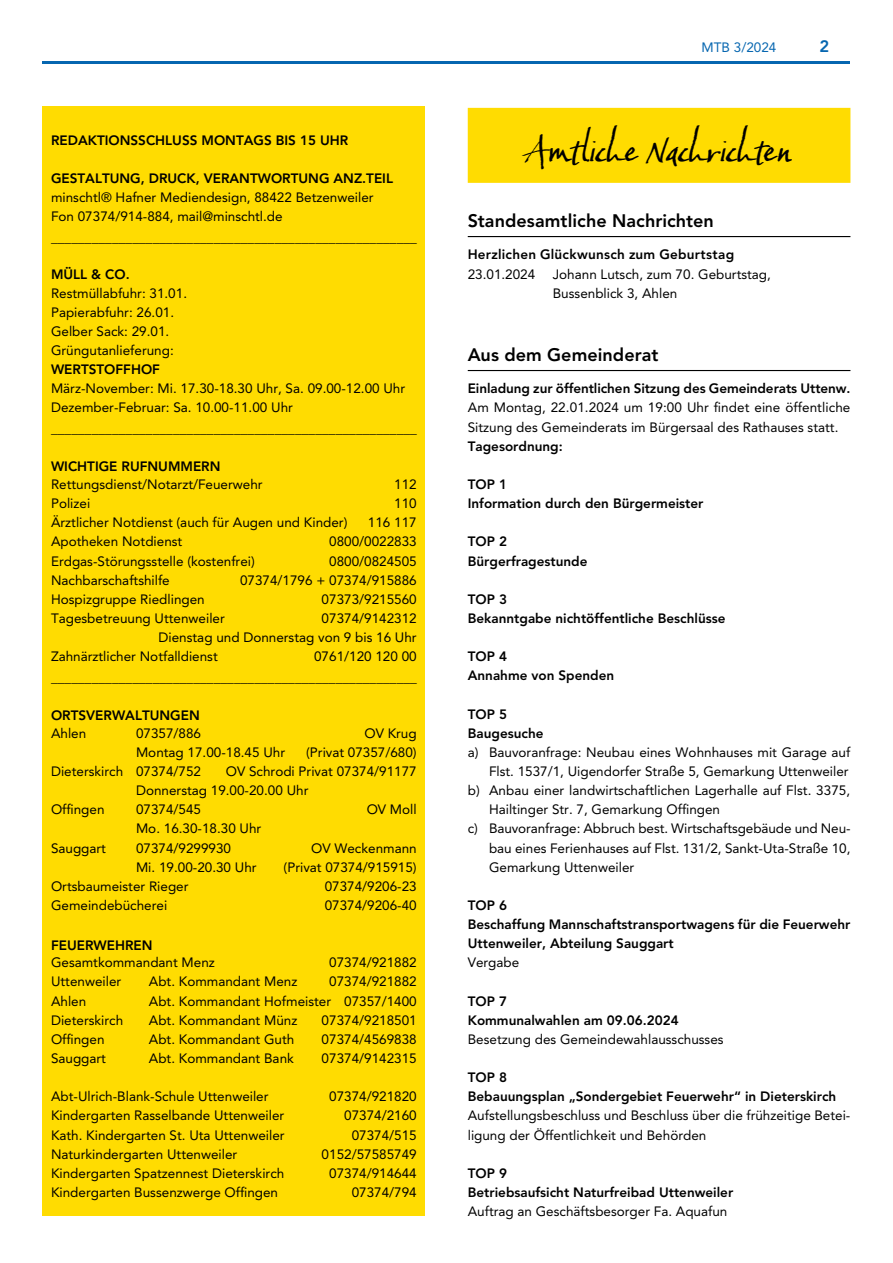
<style>
.page{position:relative;width:893px;height:1263px;background:#fff}
.page>*{position:absolute;margin:0;border:0;box-sizing:border-box;transform-origin:0 0}
.t1{font:37.5px "Baka Too";letter-spacing:.01em;color:#000}
.t2{font:800 18px "Avenir LT Pro";letter-spacing:.005em;color:#000}
.t3{font:800 16.5px "Avenir LT Pro";color:#0666b0}
.t4{font:13.5px/19.2px "Avenir LT Pro";color:#000}
.t5{font:800 13.5px/19.2px "Avenir LT Pro";color:#000}
.t6{font:800 13.5px "Avenir LT Pro";letter-spacing:.02em;color:#000}
.t7{font:13.5px "Avenir LT Pro";color:#0666b0}
</style>
<div class="page">
<hr style="left:43px;top:62px;width:807px;height:2px;background:#0666b0">
<div style="left:468px;top:108px;width:382px;height:75px;background:#ffdc01"></div>
<hr style="left:468px;top:236px;width:382px;height:1px;background:#000">
<hr style="left:468px;top:370px;width:382px;height:1px;background:#000">
<div style="left:43px;top:106px;width:382px;height:1110px;background:#ffdc01"></div>
<p class="t5" style="left:51px;top:130px;width:299px">REDAKTIONSSCHLUSS MONTAGS BIS 15 UHR</p>
<p class="t5" style="left:51px;top:169px;width:343px">GESTALTUNG, DRUCK, VERANTWORTUNG ANZ.TEIL</p>
<p class="t4" style="left:51px;top:188px;width:324px">minschtl® Hafner Mediendesign, 88422 Betzenweiler<br>Fon 07374/914-884, mail@minschtl.de</p>
<p class="t4" style="left:51px;top:227px;width:367px">______________________________________________________</p>
<p class="t5" style="left:51px;top:264px;width:80px">MÜLL &amp; CO.</p>
<p class="t4" style="left:51px;top:283px;width:138px">Restmüllabfuhr: 31.01.<br>Papierabfuhr: 26.01.<br>Gelber Sack: 29.01.<br>Grüngutanlieferung:</p>
<p class="t5" style="left:51px;top:360px;width:110px">WERTSTOFFHOF</p>
<p class="t4" style="left:51px;top:379px;width:356px">März-November: Mi. 17.30-18.30 Uhr, Sa. 09.00-12.00 Uhr<br>Dezember-Februar: Sa. 10.00-11.00 Uhr</p>
<p class="t4" style="left:51px;top:419px;width:367px">______________________________________________________</p>
<p class="t5" style="left:51px;top:457px;width:171px">WICHTIGE RUFNUMMERN</p>
<p class="t4" style="left:51px;top:475px;width:213px">Rettungsdienst/Notarzt/Feuerwehr</p>
<p class="t4" style="left:394px;top:475px;width:24px">112</p>
<p class="t4" style="left:51px;top:494px;width:41px">Polizei</p>
<p class="t4" style="left:394px;top:494px;width:24px">110</p>
<p class="t4" style="left:51px;top:513px;width:298px">Ärztlicher Notdienst (auch für Augen und Kinder)</p>
<p class="t4" style="left:368px;top:513px;width:50px">116 117</p>
<p class="t4" style="left:51px;top:532px;width:133px">Apotheken Notdienst</p>
<p class="t4" style="left:329px;top:532px;width:89px">0800/0022833</p>
<p class="t4" style="left:51px;top:551px;width:205px">Erdgas-Störungsstelle (kostenfrei)</p>
<p class="t4" style="left:329px;top:551px;width:89px">0800/0824505</p>
<p class="t4" style="left:51px;top:570px;width:120px">Nachbarschaftshilfe</p>
<p class="t4" style="left:240px;top:570px;width:178px">07374/1796 + 07374/915886</p>
<p class="t4" style="left:51px;top:589px;width:155px">Hospizgruppe Riedlingen</p>
<p class="t4" style="left:322px;top:589px;width:97px">07373/9215560</p>
<p class="t4" style="left:51px;top:608px;width:175px">Tagesbetreuung Uttenweiler</p>
<p class="t4" style="left:322px;top:608px;width:97px">07374/9142312</p>
<p class="t4" style="left:159px;top:628px;width:260px">Dienstag und Donnerstag von 9 bis 16 Uhr</p>
<p class="t4" style="left:51px;top:647px;width:168px">Zahnärztlicher Notfalldienst</p>
<p class="t4" style="left:51px;top:646px;width:367px;line-height:20.7px;text-align:right">0761/120 120 00 ______________________________________________________</p>
<p class="t5" style="left:51px;top:706px;width:150px">ORTSVERWALTUNGEN</p>
<p class="t4" style="left:51px;top:723px;width:37px">Ahlen</p>
<p class="t4" style="left:136px;top:723px;width:67px">07357/886</p>
<p class="t4" style="left:364px;top:723px;width:54px">OV Krug</p>
<p class="t4" style="left:136px;top:742px;width:151px">Montag 17.00-18.45 Uhr</p>
<p class="t4" style="left:306px;top:742px;width:112px">(Privat 07357/680)</p>
<p class="t4" style="left:51px;top:762px;width:152px">Dieterskirch 07374/752</p>
<p class="t4" style="left:136px;top:762px;width:282px;text-indent:90px">OV Schrodi Privat 07374/91177<br>Donnerstag 19.00-20.00 Uhr</p>
<p class="t4" style="left:51px;top:800px;width:55px">Offingen</p>
<p class="t4" style="left:136px;top:800px;width:67px">07374/545</p>
<p class="t4" style="left:367px;top:800px;width:52px">OV Moll</p>
<p class="t4" style="left:136px;top:819px;width:127px">Mo. 16.30-18.30 Uhr</p>
<p class="t4" style="left:51px;top:838px;width:57px">Sauggart</p>
<p class="t4" style="left:136px;top:838px;width:97px">07374/9299930</p>
<p class="t4" style="left:311px;top:838px;width:107px">OV Weckenmann</p>
<p class="t4" style="left:136px;top:857px;width:122px">Mi. 19.00-20.30 Uhr</p>
<p class="t4" style="left:284px;top:857px;width:135px">(Privat 07374/915915)</p>
<p class="t4" style="left:51px;top:876px;width:139px">Ortsbaumeister Rieger</p>
<p class="t4" style="left:325px;top:876px;width:94px">07374/9206-23</p>
<p class="t4" style="left:51px;top:895px;width:118px">Gemeindebücherei</p>
<p class="t4" style="left:325px;top:895px;width:94px">07374/9206-40</p>
<p class="t5" style="left:51px;top:935px;width:103px">FEUERWEHREN</p>
<p class="t4" style="left:51px;top:953px;width:165px">Gesamtkommandant Menz</p>
<p class="t4" style="left:329px;top:953px;width:89px">07374/921882</p>
<p class="t4" style="left:51px;top:972px;width:72px">Uttenweiler</p>
<p class="t4" style="left:149px;top:972px;width:150px">Abt. Kommandant Menz</p>
<p class="t4" style="left:329px;top:972px;width:89px">07374/921882</p>
<p class="t4" style="left:51px;top:991px;width:37px">Ahlen</p>
<p class="t4" style="left:149px;top:991px;width:269px">Abt. Kommandant Hofmeister 07357/1400</p>
<p class="t4" style="left:51px;top:1010px;width:74px">Dieterskirch</p>
<p class="t4" style="left:149px;top:1010px;width:150px">Abt. Kommandant Münz</p>
<p class="t4" style="left:322px;top:1010px;width:97px">07374/9218501</p>
<p class="t4" style="left:51px;top:1029px;width:55px">Offingen</p>
<p class="t4" style="left:149px;top:1029px;width:147px">Abt. Kommandant Guth</p>
<p class="t4" style="left:322px;top:1029px;width:97px">07374/4569838</p>
<p class="t4" style="left:51px;top:1048px;width:57px">Sauggart</p>
<p class="t4" style="left:149px;top:1048px;width:147px">Abt. Kommandant Bank</p>
<p class="t4" style="left:322px;top:1048px;width:97px">07374/9142315</p>
<p class="t4" style="left:51px;top:1087px;width:219px">Abt-Ulrich-Blank-Schule Uttenweiler</p>
<p class="t4" style="left:329px;top:1087px;width:89px">07374/921820</p>
<p class="t4" style="left:51px;top:1106px;width:235px">Kindergarten Rasselbande Uttenweiler</p>
<p class="t4" style="left:344px;top:1106px;width:74px">07374/2160</p>
<p class="t4" style="left:51px;top:1125px;width:235px">Kath. Kindergarten St. Uta Uttenweiler</p>
<p class="t4" style="left:352px;top:1125px;width:67px">07374/515</p>
<p class="t4" style="left:51px;top:1144px;width:188px">Naturkindergarten Uttenweiler</p>
<p class="t4" style="left:322px;top:1144px;width:97px">0152/57585749</p>
<p class="t4" style="left:51px;top:1163px;width:235px">Kindergarten Spatzennest Dieterskirch</p>
<p class="t4" style="left:329px;top:1163px;width:89px">07374/914644</p>
<p class="t4" style="left:51px;top:1182px;width:229px">Kindergarten Bussenzwerge Offingen</p>
<p class="t4" style="left:352px;top:1182px;width:67px">07374/794</p>
<p class="t7" style="left:702px;top:39px;width:76px">MTB 3/2024</p>
<p class="t3" style="left:819px;top:36px;width:11px">2</p>
<h1 class="t1" style="left:526px;top:127px;width:268px">Amtliche Nachrichten</h1>
<h2 class="t2" style="left:468px;top:210px;width:248px">Standesamtliche Nachrichten</h2>
<p class="t6" style="left:468px;top:247px;width:268px">Herzlichen Glückwunsch zum Geburtstag</p>
<p class="t4" style="left:468px;top:264px;width:69px">23.01.2024</p>
<p class="t4" style="left:553px;top:264px;width:220px">Johann Lutsch, zum 70. Geburtstag,<br>Bussenblick 3, Ahlen</p>
<h2 class="t2" style="left:468px;top:344px;width:192px">Aus dem Gemeinderat</h2>
<p class="t5" style="left:468px;top:379px;width:384px">Einladung zur öffentlichen Sitzung des Gemeinderats Uttenw.</p>
<p class="t4" style="left:468px;top:398px;width:384px">Am Montag, 22.01.2024 um 19:00 Uhr findet eine öffentliche<br>Sitzung des Gemeinderats im Bürgersaal des Rathauses statt.</p>
<p class="t5" style="left:468px;top:436px;width:96px">Tagesordnung:</p>
<p class="t5" style="left:468px;top:475px;width:237px">TOP 1<br>Information durch den Bürgermeister</p>
<p class="t5" style="left:468px;top:532px;width:121px">TOP 2<br>Bürgerfragestunde</p>
<p class="t5" style="left:468px;top:590px;width:259px">TOP 3<br>Bekanntgabe nichtöffentliche Beschlüsse</p>
<p class="t5" style="left:468px;top:647px;width:148px">TOP 4<br>Annahme von Spenden</p>
<p class="t5" style="left:468px;top:704px;width:77px">TOP 5<br>Baugesuche</p>
<p class="t4" style="left:468px;top:742px;width:384px">a) Bauvoranfrage: Neubau eines Wohnhauses mit Garage auf</p>
<p class="t4" style="left:489px;top:762px;width:361px">Flst. 1537/1, Uigendorfer Straße 5, Gemarkung Uttenweiler</p>
<p class="t4" style="left:468px;top:781px;width:384px">b) Anbau einer landwirtschaftlichen Lagerhalle auf Flst. 3375,</p>
<p class="t4" style="left:489px;top:800px;width:233px">Hailtinger Str. 7, Gemarkung Offingen</p>
<p class="t4" style="left:468px;top:819px;width:384px">c) Bauvoranfrage: Abbruch best. Wirtschaftsgebäude und Neu-</p>
<p class="t4" style="left:489px;top:838px;width:363px">bau eines Ferienhauses auf Flst. 131/2, Sankt-Uta-Straße 10,</p>
<p class="t4" style="left:489px;top:857px;width:147px">Gemarkung Uttenweiler</p>
<p class="t5" style="left:468px;top:896px;width:384px">TOP 6<br>Beschaffung Mannschaftstransportwagens für die Feuerwehr<br>Uttenweiler, Abteilung Sauggart</p>
<p class="t4" style="left:468px;top:953px;width:53px">Vergabe</p>
<p class="t5" style="left:468px;top:991px;width:212px">TOP 7<br>Kommunalwahlen am 09.06.2024</p>
<p class="t4" style="left:468px;top:1029px;width:257px">Besetzung des Gemeindewahlausschusses</p>
<p class="t5" style="left:468px;top:1068px;width:370px">TOP 8<br>Bebauungsplan „Sondergebiet Feuerwehr“ in Dieterskirch</p>
<p class="t4" style="left:468px;top:1106px;width:384px">Aufstellungsbeschluss und Beschluss über die frühzeitige Betei&shy;ligung der Öffentlichkeit und Behörden</p>
<p class="t5" style="left:468px;top:1164px;width:267px">TOP 9<br>Betriebsaufsicht Naturfreibad Uttenweiler</p>
<p class="t4" style="left:468px;top:1202px;width:261px">Auftrag an Geschäftsbesorger Fa. Aquafun</p>
</div>
